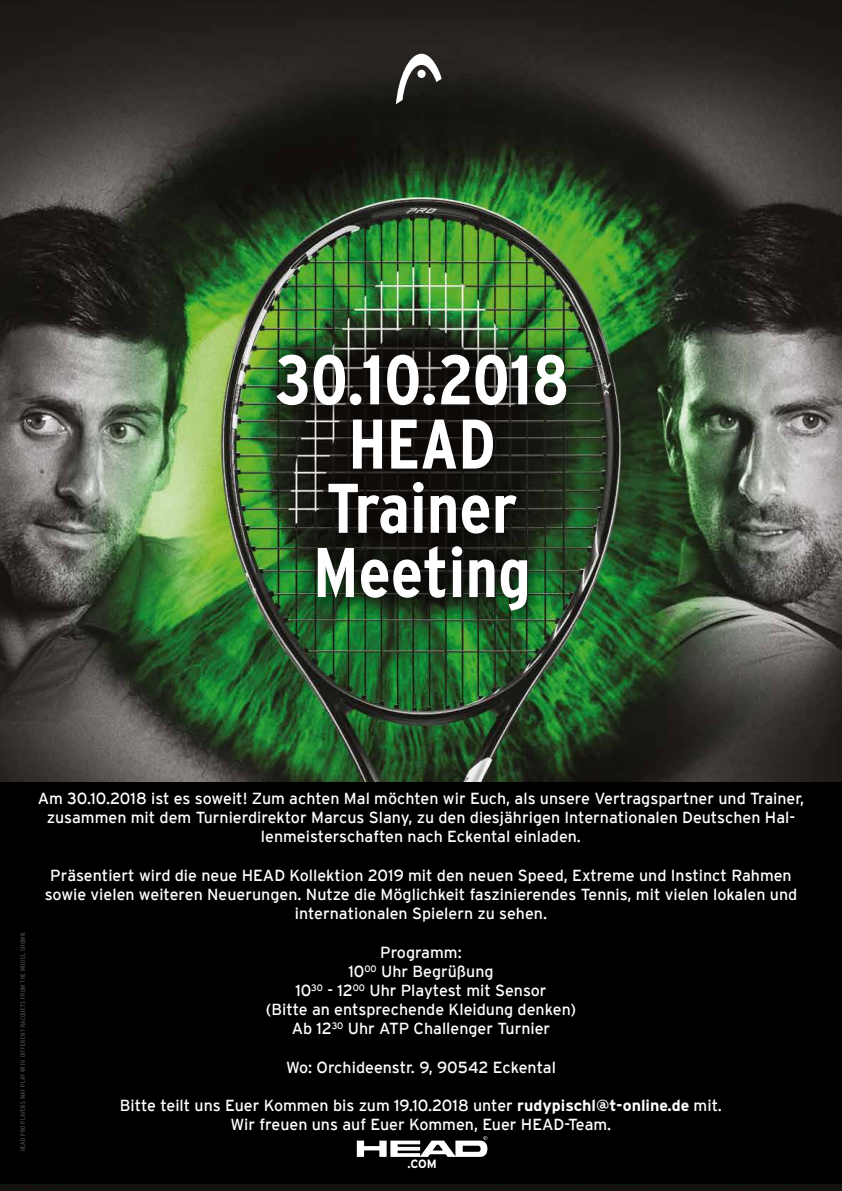
<style>
.page{position:relative;width:842px;height:1191px;background:#fff}
.page>*{position:absolute;margin:0;border:0;box-sizing:border-box;transform-origin:0 0}
.t1{font:700 condensed 70px/64.2px "Interstate";color:#fff;text-align:center}
.t2{font:16px/19.2px "Interstate";color:#fff;text-align:center}
.t3{font:700 12px "Interstate";color:#fff}
.t4{font:300 condensed 6.5px "Interstate";letter-spacing:.05em;color:#666564}
.s1{font-weight:700}
</style>
<div class="page">
<img style="left:0;top:0;width:842px;height:1191px">
<div style="left:0;top:782px;width:842px;height:402px;background:#000"></div>
<svg style="left:396px;top:54px;width:46px;height:50px"></svg>
<div style="left:417px;top:70px;width:9px;height:8px;background:#fff;border-radius:50%"></div>
<svg style="left:357px;top:1136px;width:131px;height:20px"></svg>
<div style="left:256px;top:334px;width:331px;height:297px;background:#000;opacity:.45"></div>
<h1 class="t1" style="left:275px;top:347px;width:295px">30.10.2018<br>HEAD<br>Trainer<br>Meeting</h1>
<p class="t4" style="left:19px;top:1151px;width:221px;rotate:-90deg">HEAD PRO PLAYERS MAY PLAY WITH DIFFERENT RACQUETS FROM THE MODEL SHOWN.</p>
<p class="t2" style="left:38px;top:788px;width:768px">Am 30.10.2018 ist es soweit! Zum achten Mal möchten wir Euch, als unsere Vertragspartner und Trainer, zusammen mit dem Turnierdirektor Marcus Slany, zu den diesjährigen Internationalen Deutschen Hal&shy;lenmeisterschaften nach Eckental einladen.</p>
<p class="t2" style="left:45px;top:865px;width:754px">Präsentiert wird die neue HEAD Kollektion 2019 mit den neuen Speed, Extreme und Instinct Rahmen sowie vielen weiteren Neuerungen. Nutze die Möglichkeit faszinierendes Tennis, mit vielen lokalen und internationalen Spielern zu sehen.</p>
<p class="t2" style="left:266px;top:942px;width:312px">Programm:<br>10<sup>00</sup> Uhr Begrüßung<br>10<sup>30</sup> - 12<sup>00</sup> Uhr Playtest mit Sensor<br>(Bitte an entsprechende Kleidung denken)<br>Ab 12<sup>30</sup> Uhr ATP Challenger Turnier</p>
<p class="t2" style="left:286px;top:1057px;width:271px">Wo: Orchideenstr. 9, 90542 Eckental</p>
<p class="t2" style="left:120px;top:1096px;width:603px">Bitte teilt uns Euer Kommen bis zum 19.10.2018 unter <span class="s1">rudypischl@t-online.de</span> mit.<br>Wir freuen uns auf Euer Kommen, Euer HEAD-Team.</p>
<p class="t3" style="left:407px;top:1156px;width:31px">.COM</p>
</div>
